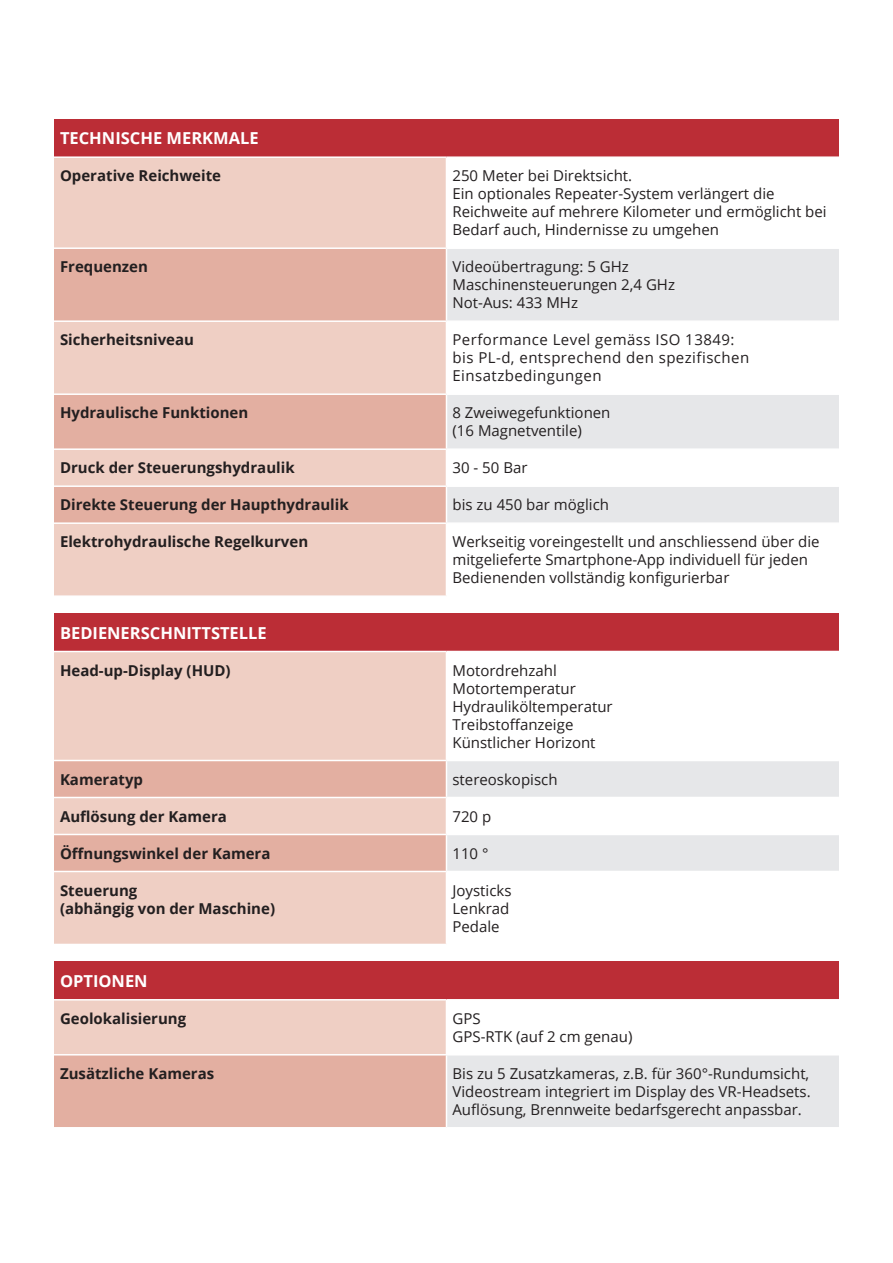
<style>
.page{position:relative;width:893px;height:1263px;background:#fff}
.page>*{position:absolute;margin:0;border:0;box-sizing:border-box;transform-origin:0 0}
.Manchette_Rouge{font:700 16.5px "Open Sans";color:#fff}
.Manchette_Rouge-2{font:15px/18px "Open Sans";color:#231f20}
.Manchette_Rouge-3{font:700 15px "Open Sans";color:#231f20}
.Manchette_Rouge-4{font:15px/18px "Open Sans";letter-spacing:.03em;color:#231f20}
</style>
<div class="page">
<div style="left:54px;top:119px;width:785px;height:38px;background:#bb2d36"></div>
<div style="left:54px;top:158px;width:392px;height:437px;background:#efcfc4"></div>
<svg style="left:54px;top:249px;width:392px;height:273px;background:#e7bbaf"></svg>
<svg style="left:447px;top:249px;width:392px;height:273px;fill:#e6e7e9"></svg>
<hr style="left:54px;top:156px;width:392px;height:2px;background:#fff">
<hr style="left:446px;top:156px;width:393px;height:2px;background:#fff">
<hr style="left:54px;top:247px;width:392px;height:2px;background:#fff">
<hr style="left:54px;top:320px;width:392px;height:2px;background:#fff">
<hr style="left:446px;top:320px;width:393px;height:2px;background:#fff">
<hr style="left:54px;top:393px;width:392px;height:2px;background:#fff">
<hr style="left:446px;top:393px;width:393px;height:2px;background:#fff">
<hr style="left:54px;top:448px;width:392px;height:2px;background:#fff">
<hr style="left:446px;top:448px;width:393px;height:2px;background:#fff">
<hr style="left:54px;top:485px;width:392px;height:2px;background:#fff">
<hr style="left:446px;top:485px;width:393px;height:2px;background:#fff">
<hr style="left:54px;top:522px;width:392px;height:2px;background:#fff">
<div style="left:54px;top:613px;width:785px;height:38px;background:#bb2d36"></div>
<div style="left:54px;top:652px;width:392px;height:292px;background:#efcfc4"></div>
<svg style="left:54px;top:761px;width:785px;height:110px"></svg>
<hr style="left:54px;top:760px;width:392px;height:1px;background:#fff">
<hr style="left:446px;top:761px;width:1px;height:36px;background:#fff">
<hr style="left:54px;top:797px;width:392px;height:1px;background:#fff">
<hr style="left:446px;top:797px;width:393px;height:1px;background:#fff">
<hr style="left:446px;top:798px;width:1px;height:36px;background:#fff">
<hr style="left:54px;top:834px;width:392px;height:1px;background:#fff">
<hr style="left:446px;top:834px;width:393px;height:1px;background:#fff">
<hr style="left:446px;top:835px;width:1px;height:36px;background:#fff">
<hr style="left:54px;top:871px;width:392px;height:1px;background:#fff">
<div style="left:54px;top:962px;width:785px;height:38px;background:#bb2d36"></div>
<div style="left:54px;top:1000px;width:392px;height:55px;background:#efcfc4"></div>
<div style="left:54px;top:1055px;width:392px;height:73px;background:#e3afa1"></div>
<div style="left:446px;top:1055px;width:393px;height:73px;background:#e6e7e9"></div>
<hr style="left:54px;top:999px;width:392px;height:1px;background:#fff">
<hr style="left:446px;top:999px;width:393px;height:1px;background:#fff">
<hr style="left:54px;top:1054px;width:392px;height:1px;background:#fff">
<hr style="left:446px;top:1055px;width:1px;height:72px;background:#fff">
<hr style="left:54px;top:1127px;width:392px;height:1px;background:#fff">
<hr style="left:446px;top:1127px;width:393px;height:1px;background:#fff">
<p class="Manchette_Rouge" style="left:60px;top:127px;width:200px">TECHNISCHE MERKMALE</p>
<p class="Manchette_Rouge-3" style="left:60px;top:165px;width:163px">Operative Reichweite</p>
<p class="Manchette_Rouge-2" style="left:452px;top:167px;width:181px">250 Meter bei Direktsicht.</p>
<p class="Manchette_Rouge-2" style="left:452px;top:185px;width:376px">Ein optionales Repeater-System verlängert die<br>Reichweite auf mehrere Kilometer und ermöglicht bei<br>Bedarf auch, Hindernisse zu umgehen</p>
<p class="Manchette_Rouge-3" style="left:60px;top:256px;width:90px">Frequenzen</p>
<p class="Manchette_Rouge-2" style="left:452px;top:258px;width:178px">Videoübertragung: 5 GHz</p>
<p class="Manchette_Rouge-2" style="left:452px;top:276px;width:224px">Maschinensteuerungen 2,4 GHz</p>
<p class="Manchette_Rouge-2" style="left:452px;top:294px;width:127px">Not-Aus: 433 MHz</p>
<p class="Manchette_Rouge-3" style="left:60px;top:329px;width:136px">Sicherheitsniveau</p>
<p class="Manchette_Rouge-4" style="left:452px;top:331px;width:298px">Performance Level gemäss ISO 13849: bis PL-d, entsprechend den spezifischen<br>Einsatzbedingungen</p>
<p class="Manchette_Rouge-3" style="left:60px;top:402px;width:190px">Hydraulische Funktionen</p>
<p class="Manchette_Rouge-2" style="left:452px;top:404px;width:160px">8 Zweiwegefunktionen</p>
<p class="Manchette_Rouge-2" style="left:452px;top:422px;width:131px">(16 Magnetventile)</p>
<p class="Manchette_Rouge-3" style="left:60px;top:457px;width:236px">Druck der Steuerungshydraulik</p>
<p class="Manchette_Rouge-2" style="left:452px;top:459px;width:77px">30 - 50 Bar</p>
<p class="Manchette_Rouge-3" style="left:60px;top:494px;width:290px">Direkte Steuerung der Haupthydraulik</p>
<p class="Manchette_Rouge-2" style="left:452px;top:496px;width:158px">bis zu 450 bar möglich</p>
<p class="Manchette_Rouge-3" style="left:60px;top:531px;width:250px">Elektrohydraulische Regelkurven</p>
<p class="Manchette_Rouge-2" style="left:452px;top:533px;width:369px">Werkseitig voreingestellt und anschliessend über die mitgelieferte Smartphone-App individuell für jeden<br>Bedienenden vollständig konfigurierbar</p>
<p class="Manchette_Rouge" style="left:60px;top:621px;width:208px">BEDIENERSCHNITTSTELLE</p>
<p class="Manchette_Rouge-3" style="left:60px;top:660px;width:172px">Head-up-Display (HUD)</p>
<p class="Manchette_Rouge-2" style="left:452px;top:661px;width:106px">Motordrehzahl</p>
<p class="Manchette_Rouge-2" style="left:452px;top:679px;width:125px">Motortemperatur</p>
<p class="Manchette_Rouge-2" style="left:452px;top:697px;width:162px">Hydrauliköltemperatur</p>
<p class="Manchette_Rouge-2" style="left:452px;top:715px;width:122px">Treibstoffanzeige</p>
<p class="Manchette_Rouge-2" style="left:452px;top:733px;width:145px">Künstlicher Horizont</p>
<p class="Manchette_Rouge-3" style="left:60px;top:769px;width:85px">Kameratyp</p>
<p class="Manchette_Rouge-2" style="left:452px;top:770px;width:107px">stereoskopisch</p>
<p class="Manchette_Rouge-3" style="left:60px;top:806px;width:168px">Auflösung der Kamera</p>
<p class="Manchette_Rouge-2" style="left:452px;top:807px;width:40px">720 p</p>
<p class="Manchette_Rouge-3" style="left:60px;top:843px;width:212px">Öffnungswinkel der Kamera</p>
<p class="Manchette_Rouge-2" style="left:452px;top:844px;width:38px">110 °</p>
<p class="Manchette_Rouge-3" style="left:60px;top:880px;width:79px">Steuerung</p>
<p class="Manchette_Rouge-3" style="left:60px;top:898px;width:217px">(abhängig von der Maschine)</p>
<p class="Manchette_Rouge-2" style="left:452px;top:881px;width:61px">Joysticks</p>
<p class="Manchette_Rouge-2" style="left:452px;top:899px;width:58px">Lenkrad</p>
<p class="Manchette_Rouge-2" style="left:452px;top:917px;width:49px">Pedale</p>
<p class="Manchette_Rouge" style="left:60px;top:969px;width:89px">OPTIONEN</p>
<p class="Manchette_Rouge-3" style="left:60px;top:1008px;width:128px">Geolokalisierung</p>
<p class="Manchette_Rouge-2" style="left:452px;top:1009px;width:30px">GPS</p>
<p class="Manchette_Rouge-2" style="left:452px;top:1027px;width:181px">GPS-RTK (auf 2 cm genau)</p>
<p class="Manchette_Rouge-3" style="left:60px;top:1063px;width:156px">Zusätzliche Kameras</p>
<p class="Manchette_Rouge-2" style="left:452px;top:1064px;width:360px;text-align:justify">Bis zu 5 Zusatzkameras, z.B. für 360°-Rundumsicht, Videostream integriert im Display des VR-Headsets.<br>Auflösung, Brennweite bedarfsgerecht anpassbar.</p>
</div>
